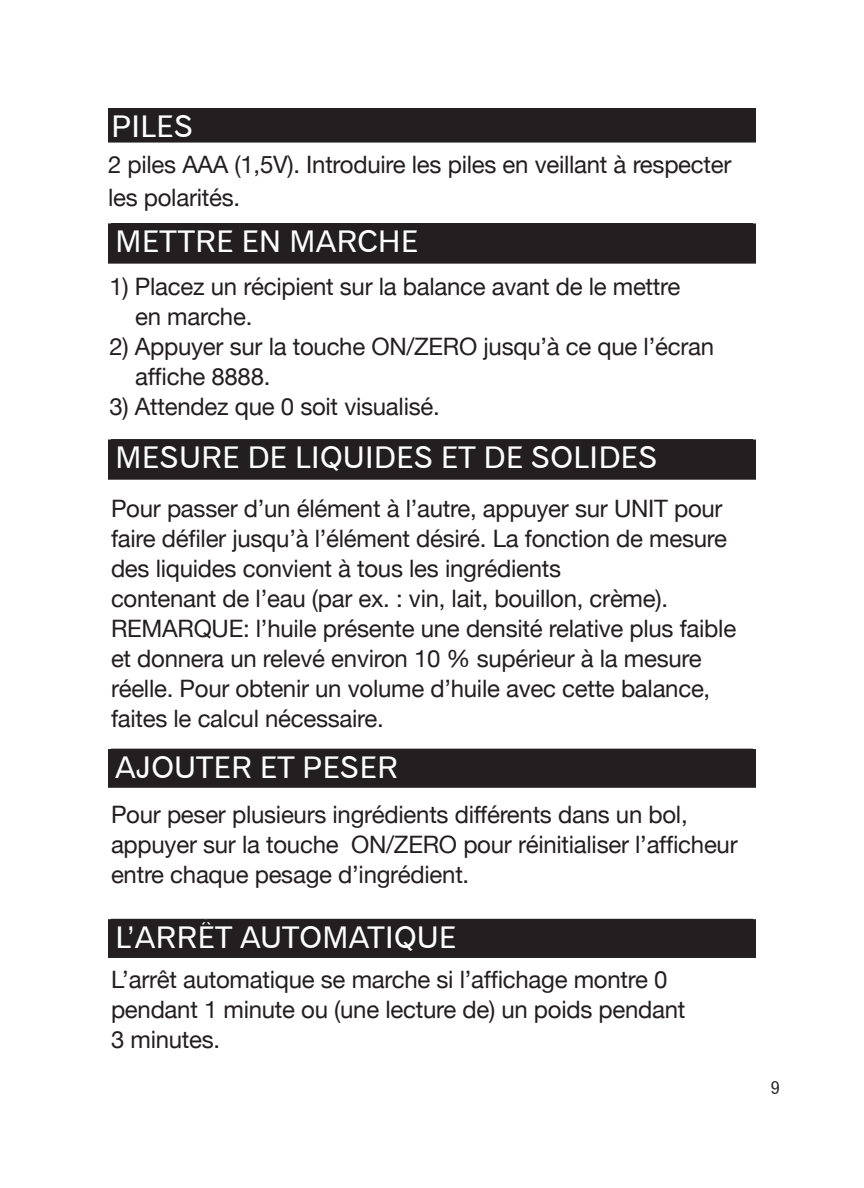
<style>
.page{position:relative;width:864px;height:1188px;background:#fff}
.page>*{position:absolute;margin:0;border:0;box-sizing:border-box;transform-origin:0 0}
._01_WOB_Header{font:30px "Gothic 720 BT Roman B";color:#fff}
.Paragraph_Style_-_BO{font:24px/30px "Helvetica Neue";letter-spacing:-.01em;color:#231f20}
.t1{font:18px "Gothic 720 BT Roman B";color:#231f20}
</style>
<div class="page">
<div style="left:110px;top:110px;width:644px;height:31px;background:#231f20"></div>
<div style="left:108px;top:108px;width:648px;height:35px;border:3px solid #231f20"></div>
<div style="left:110px;top:751px;width:644px;height:35px;background:#231f20"></div>
<div style="left:108px;top:749px;width:648px;height:39px;border:3px solid #231f20"></div>
<div style="left:110px;top:921px;width:644px;height:35px;background:#231f20"></div>
<div style="left:108px;top:919px;width:648px;height:39px;border:3px solid #231f20"></div>
<div style="left:110px;top:225px;width:644px;height:37px;background:#231f20"></div>
<div style="left:108px;top:223px;width:648px;height:41px;border:3px solid #231f20"></div>
<div style="left:110px;top:441px;width:644px;height:37px;background:#231f20"></div>
<div style="left:111px;top:439px;width:642px;height:33px;background:#231f20"></div>
<div style="left:108px;top:440px;width:648px;height:40px;border:3px solid #231f20"></div>
<p class="_01_WOB_Header" style="left:111px;top:108px;width:84px">PILES</p>
<p class="Paragraph_Style_-_BO" style="left:108px;top:148px;width:625px;line-height:33px">2 piles AAA (1,5V). Introduire les piles en veillant à respecter les polarités.</p>
<p class="_01_WOB_Header" style="left:115px;top:223px;width:305px">METTRE EN MARCHE</p>
<p class="Paragraph_Style_-_BO" style="left:135px;top:272px;width:547px;text-indent:-26px">1) Placez un récipient sur la balance avant de le mettre en marche.</p>
<p class="Paragraph_Style_-_BO" style="left:135px;top:332px;width:580px;text-indent:-26px">2) Appuyer sur la touche ON/ZERO jusqu’à ce que l’écran affiche 8888.</p>
<p class="Paragraph_Style_-_BO" style="left:110px;top:392px;width:332px">3) Attendez que 0 soit visualisé.</p>
<p class="_01_WOB_Header" style="left:115px;top:439px;width:544px">MESURE DE LIQUIDES ET DE SOLIDES</p>
<p class="Paragraph_Style_-_BO" style="left:111px;top:493px;width:618px">Pour passer d’un élément à l’autre, appuyer sur UNIT pour faire défiler jusqu’à l’élément désiré. La fonction de mesure des liquides convient à tous les ingrédients</p>
<p class="Paragraph_Style_-_BO" style="left:111px;top:583px;width:559px">contenant de l’eau (par ex. : vin, lait, bouillon, crème).</p>
<p class="Paragraph_Style_-_BO" style="left:111px;top:613px;width:627px">REMARQUE: l’huile présente une densité relative plus faible et donnera un relevé environ 10 % supérieur à la mesure réelle. Pour obtenir un volume d’huile avec cette balance, faites le calcul nécessaire.</p>
<p class="_01_WOB_Header" style="left:115px;top:749px;width:284px">AJOUTER ET PESER</p>
<p class="Paragraph_Style_-_BO" style="left:111px;top:799px;width:628px">Pour peser plusieurs ingrédients différents dans un bol, appuyer sur la touche ON/ZERO pour réinitialiser l’afficheur entre chaque pesage d’ingrédient.</p>
<p class="_01_WOB_Header" style="left:115px;top:919px;width:343px">L’ARRÊT AUTOMATIQUE</p>
<p class="Paragraph_Style_-_BO" style="left:111px;top:964px;width:576px">L’arrêt automatique se marche si l’affichage montre 0 pendant 1 minute ou (une lecture de) un poids pendant<br>3 minutes.</p>
<p class="t1" style="left:771px;top:1076px;width:11px">9</p>
</div>
